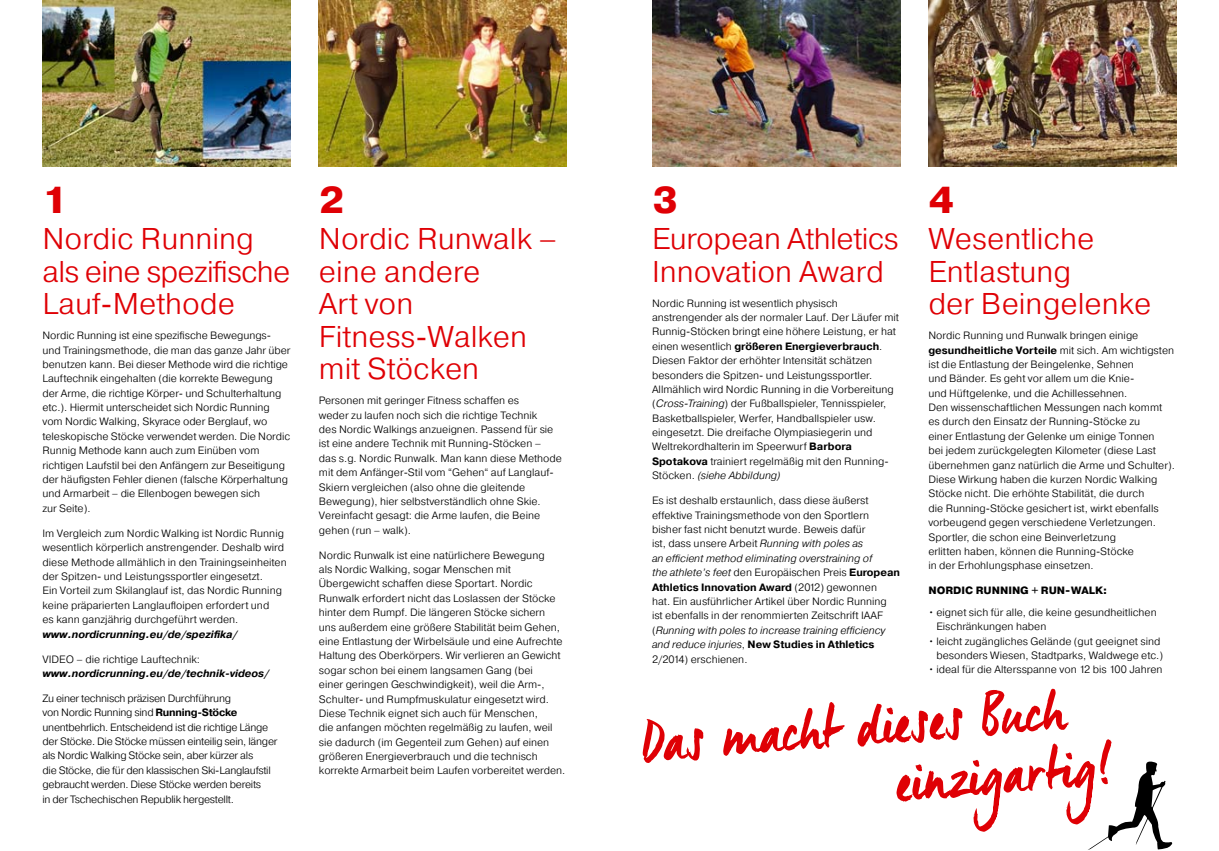
<style>
.page{position:relative;width:1219px;height:851px;background:#fff}
.page>*{position:absolute;margin:0;border:0;box-sizing:border-box;transform-origin:0 0}
.t1{font:800 37.5px "Pragmatica";color:#df0005}
.t2{font:300 30px/32.5px "Pragmatica";color:#df0005}
.t3{font:300 10.62px/14.4px "Pragmatica";color:#000}
.t4{font:300 10.62px/14.5px "Pragmatica";letter-spacing:-.025em;color:#000}
.t5{font:italic 700 10.62px "Pragmatica";color:#000}
.t6{font:800 10.62px "Pragmatica";color:#000}
.s1{font-weight:700}
.s2{font-style:italic}
</style>
<div class="page">
<img style="left:319px;top:0;width:248px;height:167px">
<img style="left:652px;top:0;width:248px;height:167px">
<img style="left:43px;top:0;width:248px;height:167px">
<img style="left:928px;top:0;width:248px;height:167px">
<svg style="left:642px;top:688px;width:531px;height:162px"></svg>
<h1 class="t1" style="left:43px;top:176px;width:27px">1</h1>
<h2 class="t2" style="left:43px;top:222px;width:249px">Nordic Running als eine spezifische<br>Lauf-Methode</h2>
<p class="t3" style="left:43px;top:328px;width:250px">Nordic Running ist eine spezifische Bewegungs&shy;und Trainingsmethode, die man das ganze Jahr über benutzen kann. Bei dieser Methode wird die richtige Lauftechnik eingehalten (die korrekte Bewegung der Arme, die richtige Körper- und Schulterhaltung etc.). Hiermit unterscheidet sich Nordic Running vom Nordic Walking, Skyrace oder Berglauf, wo teleskopische Stöcke verwendet werden. Die Nordic Runnig Methode kann auch zum Einüben vom richtigen Laufstil bei den Anfängern zur Beseitigung der häufigsten Fehler dienen (falsche Körperhaltung und Armarbeit – die Ellenbogen bewegen sich<br>zur Seite).</p>
<p class="t3" style="left:43px;top:525px;width:246px">Im Vergleich zum Nordic Walking ist Nordic Runnig wesentlich körperlich anstrengender. Deshalb wird diese Methode allmählich in den Trainingseinheiten der Spitzen- und Leistungssportler eingesetzt.<br>Ein Vorteil zum Skilanglauf ist, das Nordic Running keine präparierten Langlaufloipen erfordert und<br>es kann ganzjährig durchgeführt werden.</p>
<p class="t5" style="left:43px;top:627px;width:196px">www.nordicrunning.eu/de/spezifika/</p>
<p class="t3" style="left:43px;top:651px;width:159px">VIDEO – die richtige Lauftechnik:</p>
<p class="t5" style="left:43px;top:666px;width:228px">www.nordicrunning.eu/de/technik-videos/</p>
<p class="t4" style="left:43px;top:690px;width:236px">Zu einer technisch präzisen Durchführung<br>von Nordic Running sind <span class="s1">Running-Stöcke </span>unentbehrlich. Entscheidend ist die richtige Länge der Stöcke. Die Stöcke müssen einteilig sein, länger als Nordic Walking Stöcke sein, aber kürzer als<br>die Stöcke, die für den klassischen Ski-Langlaufstil gebraucht werden. Diese Stöcke werden bereits<br>in der Tschechischen Republik hergestellt.</p>
<h1 class="t1" style="left:319px;top:176px;width:27px">2</h1>
<h2 class="t2" style="left:319px;top:222px;width:240px">Nordic Runwalk – eine andere<br>Art von<br>Fitness-Walken mit Stöcken</h2>
<p class="t3" style="left:319px;top:393px;width:245px">Personen mit geringer Fitness schaffen es<br>weder zu laufen noch sich die richtige Technik<br>des Nordic Walkings anzueignen. Passend für sie ist eine andere Technik mit Running-Stöcken –<br>das s.g. Nordic Runwalk. Man kann diese Methode mit dem Anfänger-Stil vom “Gehen“ auf Langlauf-Skiern vergleichen (also ohne die gleitende Bewegung), hier selbstverständlich ohne Skie.<br>Vereinfacht gesagt: die Arme laufen, die Beine gehen (run – walk).</p>
<p class="t3" style="left:319px;top:547px;width:248px">Nordic Runwalk ist eine natürlichere Bewegung<br>als Nordic Walking, sogar Menschen mit Übergewicht schaffen diese Sportart. Nordic Runwalk erfordert nicht das Loslassen der Stöcke hinter dem Rumpf. Die längeren Stöcke sichern<br>uns außerdem eine größere Stabilität beim Gehen, eine Entlastung der Wirbelsäule und eine Aufrechte Haltung des Oberkörpers. Wir verlieren an Gewicht sogar schon bei einem langsamen Gang (bei<br>einer geringen Geschwindigkeit), weil die Arm-, Schulter- und Rumpfmuskulatur eingesetzt wird.<br>Diese Technik eignet sich auch für Menschen,<br>die anfangen möchten regelmäßig zu laufen, weil sie dadurch (im Gegenteil zum Gehen) auf einen größeren Energieverbrauch und die technisch korrekte Armarbeit beim Laufen vorbereitet werden.</p>
<h1 class="t1" style="left:652px;top:176px;width:27px">3</h1>
<h2 class="t2" style="left:652px;top:222px;width:248px">European Athletics<br>Innovation Award</h2>
<p class="t3" style="left:652px;top:295px;width:248px">Nordic Running ist wesentlich physisch anstrengender als der normaler Lauf. Der Läufer mit Runnig-Stöcken bringt eine höhere Leistung, er hat einen wesentlich <span class="s1">größeren Energieverbrauch</span>.<br>Diesen Faktor der erhöhter Intensität schätzen besonders die Spitzen- und Leistungssportler.<br>Allmählich wird Nordic Running in die Vorbereitung (<span class="s2">Cross-Training</span>) der Fußballspieler, Tennisspieler, Basketballspieler, Werfer, Handballspieler usw. eingesetzt. Die dreifache Olympiasiegerin und Weltrekordhalterin im Speerwurf <span class="s1">Barbora Spotakova</span> trainiert regelmäßig mit den Running-Stöcken. <span class="s2">(siehe Abbildung)</span></p>
<p class="t3" style="left:652px;top:493px;width:250px">Es ist deshalb erstaunlich, dass diese äußerst effektive Trainingsmethode von den Sportlern bisher fast nicht benutzt wurde. Beweis dafür<br>ist, dass unsere Arbeit <span class="s2">Running with poles as<br>an efficient method eliminating overstraining of<br>the athlete’s feet</span> den Europäischen Preis <span class="s1">European Athletics Innovation Award</span> (2012) gewonnen<br>hat. Ein ausführlicher Artikel über Nordic Running ist ebenfalls in der renommierten Zeitschrift IAAF (<span class="s2">Running with poles to increase training efficiency and reduce injuries</span>, <span class="s1">New Studies in Athletics </span>2/2014) erschienen.</p>
<h1 class="t1" style="left:928px;top:176px;width:27px">4</h1>
<h2 class="t2" style="left:928px;top:222px;width:224px">Wesentliche<br>Entlastung<br>der Beingelenke</h2>
<p class="t3" style="left:928px;top:328px;width:248px">Nordic Running und Runwalk bringen einige <span class="s1">gesundheitliche Vorteile</span> mit sich. Am wichtigsten ist die Entlastung der Beingelenke, Sehnen<br>und Bänder. Es geht vor allem um die Knie-<br>und Hüftgelenke, und die Achillessehnen.<br>Den wissenschaftlichen Messungen nach kommt es durch den Einsatz der Running-Stöcke zu<br>einer Entlastung der Gelenke um einige Tonnen<br>bei jedem zurückgelegten Kilometer (diese Last übernehmen ganz natürlich die Arme und Schulter).<br>Diese Wirkung haben die kurzen Nordic Walking Stöcke nicht. Die erhöhte Stabilität, die durch<br>die Running-Stöcke gesichert ist, wirkt ebenfalls vorbeugend gegen verschiedene Verletzungen.<br>Sportler, die schon eine Beinverletzung<br>erlitten haben, können die Running-Stöcke<br>in der Erhohlungsphase einsetzen.</p>
<p class="t6" style="left:928px;top:583px;width:180px">NORDIC RUNNING + RUN-WALK:</p>
<p class="t3" style="left:936px;top:604px;width:222px;text-indent:-8px">• eignet sich für alle, die keine gesundheitlichen<br>Eischränkungen haben</p>
<p class="t3" style="left:928px;top:633px;width:236px;text-align:right">• leicht zugängliches Gelände (gut geeignet sind besonders Wiesen, Stadtparks, Waldwege etc.)</p>
<p class="t3" style="left:928px;top:662px;width:236px">• ideal für die Altersspanne von 12 bis 100 Jahren</p>
</div>
